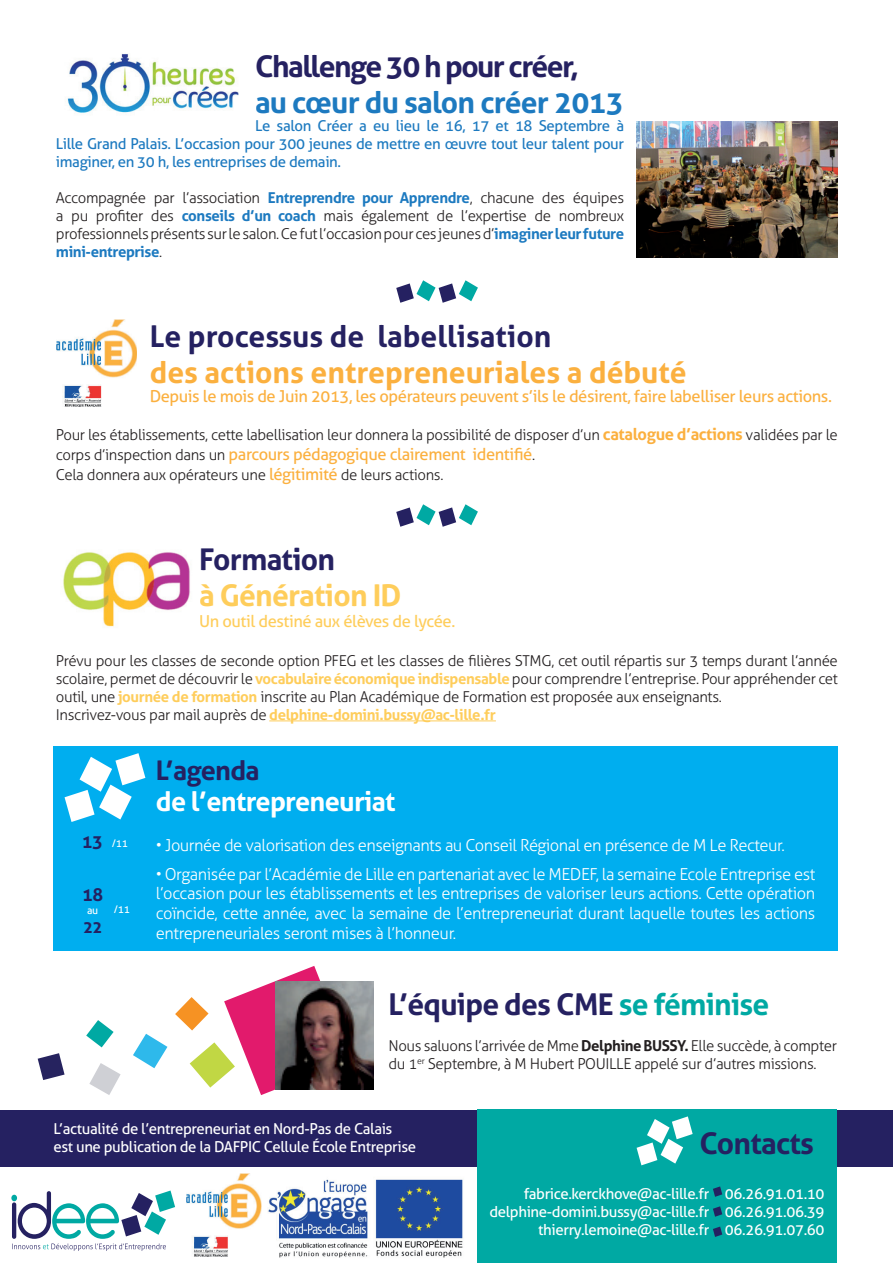
<style>
.page{position:relative;width:893px;height:1263px;background:#fff}
.page>*{position:absolute;margin:0;border:0;box-sizing:border-box;transform-origin:0 0}
.t1{font:700 30px "Aller";letter-spacing:-.025em;color:#252161}
.t2{font:700 30px "Aller";color:#fbb03f}
.t3{font:700 30px "Aller";color:#252161}
.t4{font:700 30px "Aller";letter-spacing:-.05em;color:#252161}
.t5{font:700 30px "Aller";letter-spacing:-.025em;color:#1d7ac0}
.t6{font:700 30px "Aller";letter-spacing:-.025em;color:#fecd5b}
.t7{font:700 27px "Aller";letter-spacing:-.025em;color:#fff}
.t8{font:700 27px "Aller";letter-spacing:-.025em;color:#252161}
.t9{font:700 18px "Aller";color:#252161}
.t10{font:300 16.5px/19.8px "Aller";letter-spacing:-.03em;color:#fff;text-align:justify}
.t11{font:16.5px "Aller";letter-spacing:-.025em;color:#fbb03f}
.t12{font:16.5px "Aller";letter-spacing:-.025em;color:#fecd5b}
.t13{font:700 16.5px "Aller";color:#252161}
.t14{font:300 15px/18px "Aller";letter-spacing:-.025em;color:#231f20}
.t15{font:15px/18px "Aller";letter-spacing:-.025em;color:#fff;text-align:right}
.t16{font:15px/18px "Aller";letter-spacing:-.025em;color:#1d7ac0;text-align:justify}
.t17{font:10.5px "Aller";color:#fff}
.s1{font-weight:700;color:#1d7ac0}
.s2{font-weight:700;font-size:16.5px;color:#fbb03f}
.s3{font-weight:300;font-size:15px;color:#231f20}
.s4{font-weight:400;font-size:16.5px;color:#fbb03f}
.s5{font-weight:700;color:#fecd5b}
.s6{font-weight:700;font-size:18px;color:#252161}
.s7{color:#00a9a3}
.s8{font-weight:700}
</style>
<div class="page">
<div style="left:54px;top:746px;width:784px;height:204px;background:#00aeef"></div>
<hr style="left:269px;top:720px;width:227px;height:1px;background:#fecd5b">
<svg style="left:65px;top:753px;width:80px;height:69px"></svg>
<div style="left:0;top:1110px;width:893px;height:57px;background:#252161"></div>
<div style="left:478px;top:1110px;width:359px;height:153px;background:#00a9a3"></div>
<svg style="left:713px;top:1186px;width:9px;height:11px"></svg>
<svg style="left:713px;top:1206px;width:9px;height:11px"></svg>
<svg style="left:713px;top:1226px;width:9px;height:11px"></svg>
<svg style="left:637px;top:1116px;width:56px;height:49px"></svg>
<svg style="left:396px;top:504px;width:82px;height:23px"></svg>
<img style="left:268px;top:1179px;width:195px;height:79px">
<svg style="left:11px;top:1190px;width:164px;height:61px"></svg>
<svg style="left:396px;top:280px;width:82px;height:23px"></svg>
<img style="left:187px;top:1174px;width:75px;height:82px">
<img style="left:351px;top:981px;width:22px;height:108px">
<img style="left:67px;top:54px;width:172px;height:59px">
<img style="left:57px;top:320px;width:80px;height:87px">
<img style="left:637px;top:122px;width:201px;height:135px">
<svg style="left:133px;top:1034px;width:34px;height:34px"></svg>
<svg style="left:175px;top:966px;width:176px;height:129px"></svg>
<svg style="left:38px;top:1053px;width:27px;height:27px"></svg>
<svg style="left:86px;top:1020px;width:28px;height:27px"></svg>
<svg style="left:89px;top:1063px;width:32px;height:32px"></svg>
<img style="left:63px;top:552px;width:127px;height:75px">
<h1 class="t4" style="left:255px;top:47px;width:325px">Challenge 30 h pour créer,</h1>
<h1 class="t5" style="left:255px;top:83px;width:370px">au cœur du salon créer 2013</h1>
<p class="t16" style="left:56px;top:116px;width:570px;text-indent:199px">Le salon Créer a eu lieu le 16, 17 et 18 Septembre à Lille Grand Palais. L’occasion pour 300 jeunes de mettre en œuvre tout leur talent pour imaginer, en 30 h, les entreprises de demain.</p>
<p class="t14" style="left:56px;top:188px;width:570px;text-align:justify">Accompagnée par l’association <span class="s1">Entreprendre pour Apprendre</span>, chacune des équipes a pu profiter des <span class="s1">conseils d’un coach</span> mais également de l’expertise de nombreux professionnels présents sur le salon. Ce fut l’occasion pour ces jeunes d’<span class="s1">imaginer leur future mini-entreprise</span>.</p>
<h1 class="t3" style="left:150px;top:317px;width:403px">Le processus de labellisation</h1>
<h1 class="t2" style="left:150px;top:353px;width:539px">des actions entrepreneuriales a débuté</h1>
<p class="t11" style="left:150px;top:386px;width:684px">Depuis le mois de Juin 2013, les opérateurs peuvent s’ils le désirent, faire labelliser leurs actions.</p>
<p class="t14" style="left:56px;top:426px;width:783px">Pour les établissements, cette labellisation leur donnera la possibilité de disposer d’un <span class="s2">catalogue d’actions</span> validées par le</p>
<p class="t11" style="left:56px;top:444px;width:481px"><span class="s3">corps d’inspection dans un</span> parcours pédagogique clairement identifié<span class="s3">.</span></p>
<p class="t14" style="left:56px;top:465px;width:389px">Cela donnera aux opérateurs une <span class="s4">légitimité</span> de leurs actions.</p>
<h1 class="t1" style="left:199px;top:541px;width:137px">Formation</h1>
<h1 class="t6" style="left:199px;top:577px;width:204px">à Génération ID</h1>
<p class="t12" style="left:199px;top:611px;width:258px">Un outil destiné aux élèves de lycée.</p>
<p class="t14" style="left:56px;top:651px;width:783px">Prévu pour les classes de seconde option PFEG et les classes de filières STMG, cet outil répartis sur 3 temps durant l’année scolaire, permet de découvrir le <span class="s5">vocabulaire économique indispensable</span> pour comprendre l’entreprise. Pour appréhender cet outil, une <span class="s5">journée de formation</span> inscrite au Plan Académique de Formation est proposée aux enseignants.<br>Inscrivez-vous par mail auprès de <span class="s5">delphine-domini.bussy@ac-lille.fr</span></p>
<p class="t17" style="left:82px;top:837px;width:48px"><span class="s6">13</span> /11</p>
<p class="t9" style="left:82px;top:883px;width:23px">18</p>
<p class="t17" style="left:87px;top:903px;width:13px">au</p>
<p class="t13" style="left:83px;top:917px;width:21px">22</p>
<p class="t17" style="left:114px;top:903px;width:18px">/11</p>
<h2 class="t8" style="left:156px;top:753px;width:105px">L’agenda</h2>
<h2 class="t7" style="left:156px;top:785px;width:241px">de l’entrepreneuriat</h2>
<p class="t10" style="left:156px;top:835px;width:630px">• Journée de valorisation des enseignants au Conseil Régional en présence de M Le Recteur.</p>
<p class="t10" style="left:156px;top:864px;width:661px">• Organisée par l’Académie de Lille en partenariat avec le MEDEF, la semaine Ecole Entreprise est l’occasion pour les établissements et les entreprises de valoriser leurs actions. Cette opération coïncide, cette année, avec la semaine de l’entrepreneuriat durant laquelle toutes les actions entrepreneuriales seront mises à l’honneur.</p>
<h1 class="t1" style="left:388px;top:986px;width:383px">L’équipe des CME <span class="s7">se féminise</span></h1>
<p class="t14" style="left:388px;top:1037px;width:450px">Nous saluons l’arrivée de Mme <span class="s8">Delphine BUSSY.</span> Elle succède, à compter du 1<sup>er</sup> Septembre, à M Hubert POUILLE appelé sur d’autres missions.</p>
<p class="t15" style="left:54px;top:1120px;width:364px;text-align:left">L’actualité de l’entrepreneuriat en Nord-Pas de Calais<br>est une publication de la DAFPIC Cellule École Entreprise</p>
<h1 class="t1" style="left:699px;top:1125px;width:116px">Contacts</h1>
<p class="t15" style="left:489px;top:1184px;width:221px">fabrice.kerckhove@ac-lille.fr delphine-domini.bussy@ac-lille.fr thierry.lemoine@ac-lille.fr</p>
<p class="t15" style="left:725px;top:1184px;width:101px;text-align:justify">06.26.91.01.10<br>06.26.91.06.39<br>06.26.91.07.60</p>
</div>
